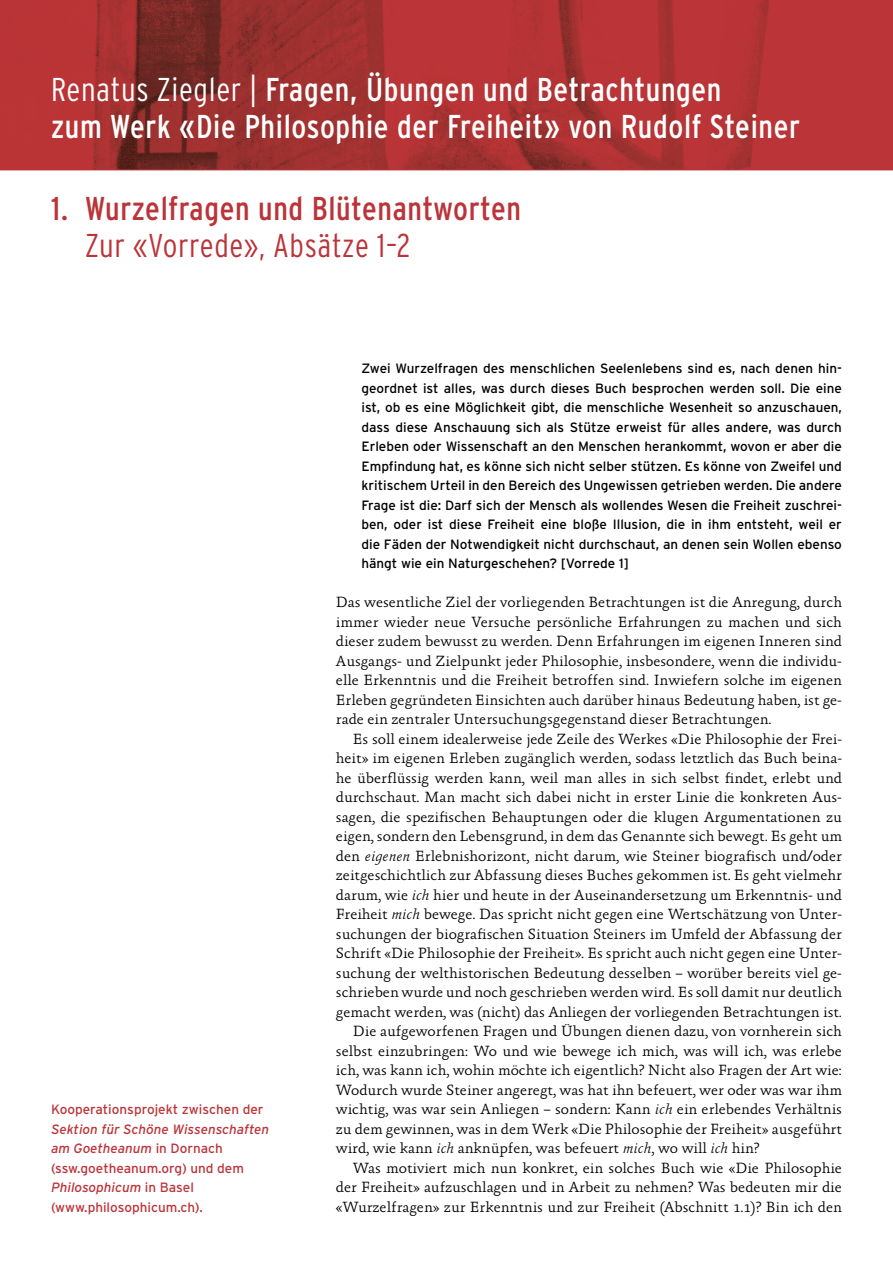
<style>
.page{position:relative;width:893px;height:1263px;background:#fff}
.page>*{position:absolute;margin:0;border:0;box-sizing:border-box;transform-origin:0 0}
.t1{font:33px/37.5px "Interstate Condensed";letter-spacing:.02em;color:#fff}
.t2{font:33px "Interstate Condensed";letter-spacing:.02em;color:#bb3439}
.t3{font:300 33px "Interstate Condensed";letter-spacing:.02em;color:#bb3439}
.t4{font:300 15px/19.5px "Absara OT";color:#000;text-align:justify}
.t5{font:13.5px/19.5px "Interstate";color:#000;text-align:justify}
.t6{font:13.5px/19.5px "Interstate";color:#bb3439}
.s1{font-weight:300}
.s2{font-style:italic}
</style>
<div class="page">
<svg style="left:0;top:0;width:893px;height:170px;background:#aa3132"></svg>
<h1 class="t1" style="left:51px;top:70px;width:750px"><span class="s1">Renatus Ziegler |</span> Fragen, Übungen und Betrachtungen<br>zum Werk «Die Philosophie der Freiheit» von Rudolf Steiner</h1>
<h1 class="t2" style="left:51px;top:189px;width:472px">1. Wurzelfragen und Blütenantworten</h1>
<h1 class="t3" style="left:85px;top:227px;width:327px">Zur «Vorrede», Absätze 1–2</h1>
<p class="t6" style="left:51px;top:1100px;width:214px">Kooperationsprojekt zwischen der</p>
<p class="t6" style="left:51px;top:1119px;width:220px"><span class="s2">Sektion für Schöne Wissenschaften am Goetheanum</span> in Dornach (ssw.goetheanum.org) und dem<br><span class="s2">Philosophicum</span> in Basel (www.philosophicum.ch).</p>
<p class="t5" style="left:361px;top:359px;width:482px">Zwei Wurzelfragen des menschlichen Seelenlebens sind es, nach denen hin&shy;geordnet ist alles, was durch dieses Buch besprochen werden soll. Die eine ist, ob es eine Möglichkeit gibt, die menschliche Wesenheit so anzuschauen, dass diese Anschauung sich als Stütze erweist für alles andere, was durch Erleben oder Wissenschaft an den Menschen herankommt, wovon er aber die Empfindung hat, es könne sich nicht selber stützen. Es könne von Zweifel und kritischem Urteil in den Bereich des Ungewissen getrieben werden. Die andere Frage ist die: Darf sich der Mensch als wollendes Wesen die Freiheit zuschrei&shy;ben, oder ist diese Freiheit eine bloße Illusion, die in ihm entsteht, weil er die Fäden der Notwendigkeit nicht durchschaut, an denen sein Wollen ebenso hängt wie ein Naturgeschehen? [Vorrede 1]</p>
<p class="t4" style="left:336px;top:593px;width:508px">Das wesentliche Ziel der vorliegenden Betrachtungen ist die Anregung, durch immer wieder neue Versuche persönliche Erfahrungen zu machen und sich dieser zudem bewusst zu werden. Denn Erfahrungen im eigenen Inneren sind Ausgangs- und Zielpunkt jeder Philosophie, insbesondere, wenn die individu&shy;elle Erkenntnis und die Freiheit betroffen sind. Inwiefern solche im eigenen Erleben gegründeten Einsichten auch darüber hinaus Bedeutung haben, ist ge&shy;rade ein zentraler Untersuchungsgegenstand dieser Betrachtungen.</p>
<p class="t4" style="left:353px;top:730px;width:491px">Es soll einem idealerweise jede Zeile des Werkes «Die Philosophie der Frei-</p>
<p class="t4" style="left:336px;top:749px;width:508px">heit» im eigenen Erleben zugänglich werden, sodass letztlich das Buch beina-</p>
<p class="t4" style="left:336px;top:769px;width:508px">he überflüssig werden kann, weil man alles in sich selbst findet, erlebt und</p>
<p class="t4" style="left:336px;top:788px;width:507px">durchschaut. Man macht sich dabei nicht in erster Linie die konkreten Aus-</p>
<p class="t4" style="left:336px;top:808px;width:508px">sagen, die spezifischen Behauptungen oder die klugen Argumentationen zu</p>
<p class="t4" style="left:336px;top:827px;width:508px">eigen, sondern den Lebensgrund, in dem das Genannte sich bewegt. Es geht um</p>
<p class="t4" style="left:336px;top:847px;width:507px">den <span class="s2">eigenen</span> Erlebnishorizont, nicht darum, wie Steiner biografisch und/oder</p>
<p class="t4" style="left:336px;top:866px;width:507px">zeitgeschichtlich zur Abfassung dieses Buches gekommen ist. Es geht vielmehr</p>
<p class="t4" style="left:336px;top:886px;width:507px">darum, wie <span class="s2">ich</span> hier und heute in der Auseinandersetzung um Erkenntnis- und</p>
<p class="t4" style="left:336px;top:905px;width:508px">Freiheit <span class="s2">mich</span> bewege. Das spricht nicht gegen eine Wertschätzung von Unter-</p>
<p class="t4" style="left:336px;top:925px;width:508px">suchungen der biografischen Situation Steiners im Umfeld der Abfassung der</p>
<p class="t4" style="left:336px;top:944px;width:507px">Schrift «Die Philosophie der Freiheit». Es spricht auch nicht gegen eine Unter-</p>
<p class="t4" style="left:336px;top:964px;width:507px">suchung der welthistorischen Bedeutung desselben – worüber bereits viel ge-</p>
<p class="t4" style="left:336px;top:983px;width:508px">schrieben wurde und noch geschrieben werden wird. Es soll damit nur deutlich</p>
<p class="t4" style="left:336px;top:1003px;width:508px">gemacht werden, was (nicht) das Anliegen der vorliegenden Betrachtungen ist.</p>
<p class="t4" style="left:353px;top:1022px;width:490px">Die aufgeworfenen Fragen und Übungen dienen dazu, von vornherein sich</p>
<p class="t4" style="left:336px;top:1042px;width:507px">selbst einzubringen: Wo und wie bewege ich mich, was will ich, was erlebe</p>
<p class="t4" style="left:336px;top:1061px;width:507px">ich, was kann ich, wohin möchte ich eigentlich? Nicht also Fragen der Art wie:</p>
<p class="t4" style="left:336px;top:1081px;width:508px">Wodurch wurde Steiner angeregt, was hat ihn befeuert, wer oder was war ihm</p>
<p class="t4" style="left:336px;top:1100px;width:508px">wichtig, was war sein Anliegen – sondern: Kann <span class="s2">ich</span> ein erlebendes Verhältnis</p>
<p class="t4" style="left:336px;top:1120px;width:508px">zu dem gewinnen, was in dem Werk «Die Philosophie der Freiheit» ausgeführt</p>
<p class="t4" style="left:336px;top:1139px;width:425px">wird, wie kann <span class="s2">ich</span> anknüpfen, was befeuert <span class="s2">mich</span>, wo will <span class="s2">ich</span> hin?</p>
<p class="t4" style="left:353px;top:1159px;width:490px">Was motiviert mich nun konkret, ein solches Buch wie «Die Philosophie</p>
<p class="t4" style="left:336px;top:1178px;width:507px">der Freiheit» aufzuschlagen und in Arbeit zu nehmen? Was bedeuten mir die</p>
<p class="t4" style="left:336px;top:1198px;width:508px">«Wurzelfragen» zur Erkenntnis und zur Freiheit (Abschnitt 1.1)? Bin ich den</p>
</div>
